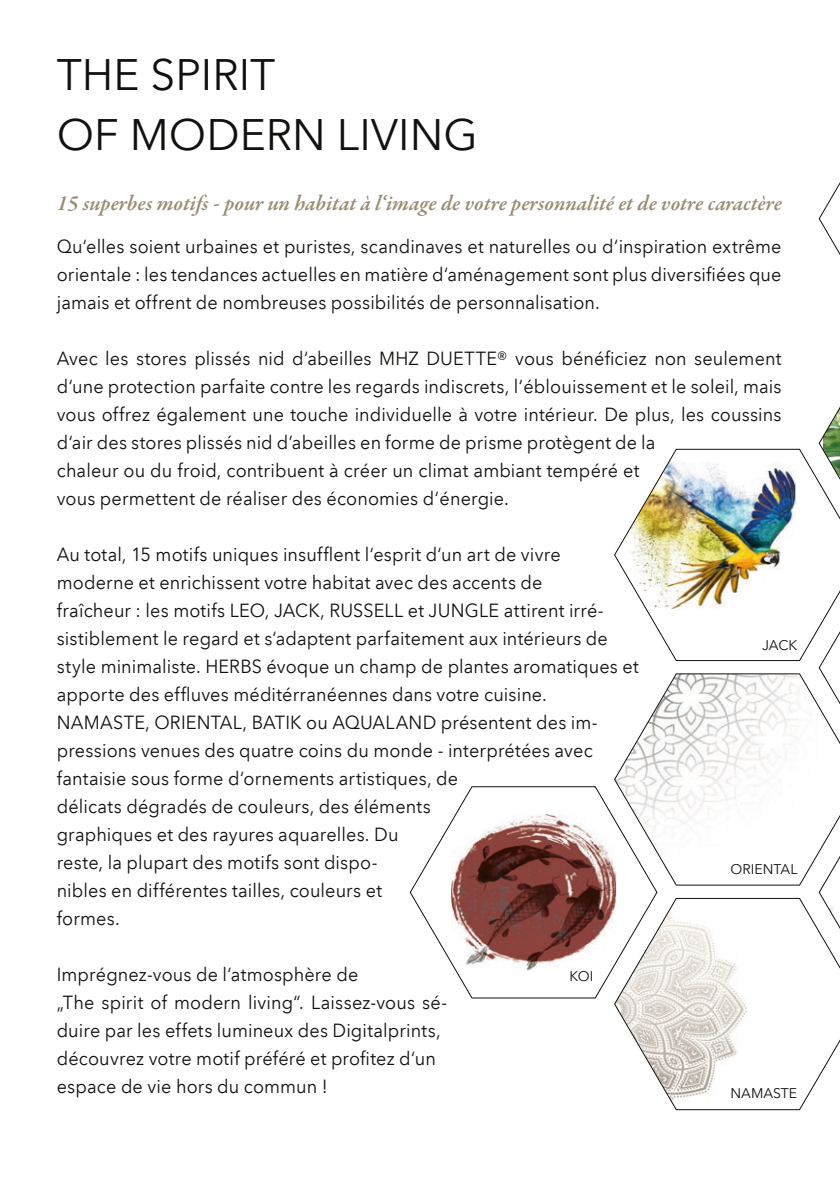
<style>
.page{position:relative;width:840px;height:1191px;background:#fff}
.page>*{position:absolute;margin:0;border:0;box-sizing:border-box;transform-origin:0 0}
.t1{font:44px/60px "Avenir Next LT Com";color:#11110f}
.t2{font:italic 600 22px "Garamond Premr Pro";color:#9a8c73}
.t3{font:19px/28px "Avenir Next LT Com";letter-spacing:.005em;color:#11110f;scale:.95 1}
.t4{font:14px "Avenir Next LT Com";color:#11110f}
</style>
<div class="page">
<img style="left:614px;top:449px;width:204px;height:212px">
<svg style="left:614px;top:673px;width:204px;height:212px"></svg>
<svg style="left:409px;top:786px;width:248px;height:212px"></svg>
<svg style="left:613px;top:898px;width:226px;height:212px"></svg>
<svg style="left:818px;top:184px;width:21px;height:70px"></svg>
<svg style="left:818px;top:408px;width:21px;height:110px"></svg>
<svg style="left:818px;top:592px;width:21px;height:150px"></svg>
<svg style="left:818px;top:816px;width:21px;height:182px"></svg>
<h1 class="t1" style="left:57px;top:45px;width:422px">THE SPIRIT<br>OF MODERN LIVING</h1>
<p class="t2" style="left:57px;top:189px;width:726px">15 superbes motifs - pour un habitat à l‘image de votre personnalité et de votre caractère</p>
<p class="t3" style="left:57px;top:232px;width:764px;text-align:justify">Qu‘elles soient urbaines et puristes, scandinaves et naturelles ou d‘inspiration extrême orientale : les tendances actuelles en matière d‘aménagement sont plus diversifiées que jamais et offrent de nombreuses possibilités de personnalisation.</p>
<p class="t3" style="left:57px;top:344px;width:764px">Avec les stores plissés nid d‘abeilles MHZ DUETTE® vous bénéficiez non seulement d‘une protection parfaite contre les regards indiscrets, l‘éblouissement et le soleil, mais vous offrez également une touche individuelle à votre intérieur. De plus, les coussins d‘air des stores plissés nid d’abeilles en forme de prisme protègent de la<br>chaleur ou du froid, contribuent à créer un climat ambiant tempéré et<br>vous permettent de réaliser des économies d‘énergie.</p>
<p class="t3" style="left:57px;top:540px;width:613px">Au total, 15 motifs uniques insufflent l‘esprit d‘un art de vivre moderne et enrichissent votre habitat avec des accents de<br>fraîcheur : les motifs LEO, JACK, RUSSELL et JUNGLE attirent irré&shy;sistiblement le regard et s‘adaptent parfaitement aux intérieurs de style minimaliste. HERBS évoque un champ de plantes aromatiques et apporte des effluves méditérranéennes dans votre cuisine.<br>NAMASTE, ORIENTAL, BATIK ou AQUALAND présentent des im&shy;pressions venues des quatre coins du monde - interprétées avec fantaisie sous forme d‘ornements artistiques, de<br>délicats dégradés de couleurs, des éléments<br>graphiques et des rayures aquarelles. Du<br>reste, la plupart des motifs sont dispo-<br>nibles en différentes tailles, couleurs et<br>formes.</p>
<p class="t4" style="left:761px;top:637px;width:37px">JACK</p>
<p class="t4" style="left:730px;top:861px;width:68px">ORIENTAL</p>
<p class="t3" style="left:57px;top:960px;width:412px">Imprégnez-vous de l‘atmosphère de<br>„The spirit of modern living“. Laissez-vous sé&shy;duire par les effets lumineux des Digitalprints, découvrez votre motif préféré et profitez d‘un espace de vie hors du commun !</p>
<p class="t4" style="left:569px;top:967px;width:25px">KOI</p>
<p class="t4" style="left:730px;top:1085px;width:68px">NAMASTE</p>
</div>
